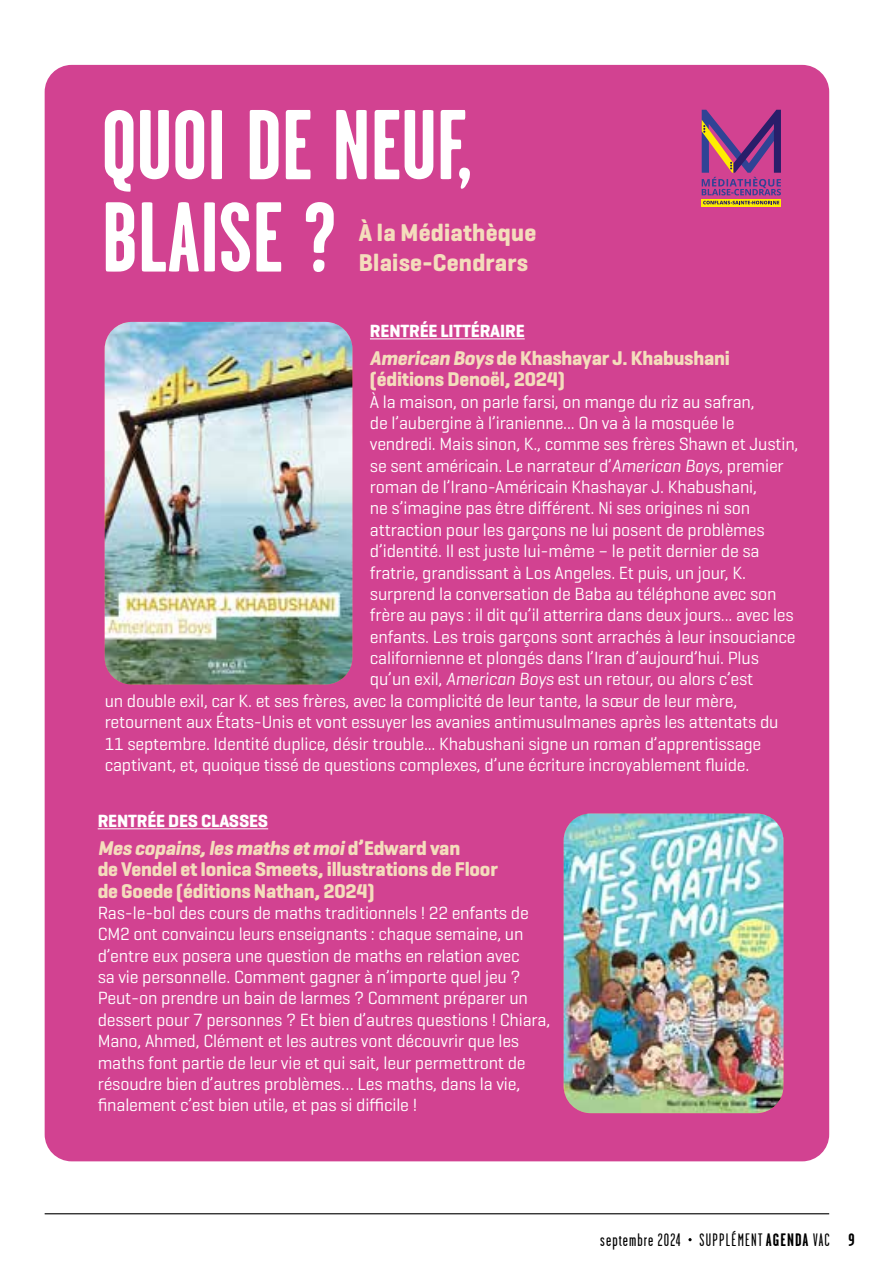
<style>
.page{position:relative;width:893px;height:1276px;background:#fff}
.page>*{position:absolute;margin:0;border:0;box-sizing:border-box;transform-origin:0 0}
.t1{font:700 99px/92.2px "Garage Gothic";color:#fff}
.t2{font:700 24.75px/29.2px "Geogrotesque";letter-spacing:.01em;color:#f4ddbc;scale:.96 1}
.t3{font:700 20.25px/21.4px "Geogrotesque";letter-spacing:-.01em;color:#f4ddbc}
.t4{font:18px/21.4px "Geogrotesque";letter-spacing:-.01em;color:#fff}
.t5{font:700 18px "Geogrotesque";letter-spacing:-.01em;color:#fff}
.t6{font:18px "Garage Gothic FB";letter-spacing:.065em;color:#000}
.s1{font-style:italic}
.s2{font-family:"Garage Gothic";font-weight:700}
</style>
<div class="page">
<hr style="left:45px;top:1213px;width:784px;height:1px;background:#000">
<svg style="left:688px;top:1238px;width:4px;height:3px"></svg>
<div style="left:45px;top:65px;width:784px;height:1096px;background:#d24291;border-radius:27px"></div>
<hr style="left:98px;top:828px;width:170px;height:1px;background:#fff">
<hr style="left:370px;top:338px;width:155px;height:1px;background:#fff">
<img style="left:105px;top:322px;width:247px;height:362px">
<img style="left:564px;top:813px;width:219px;height:300px">
<svg style="left:702px;top:199px;width:79px;height:8px"></svg>
<svg style="left:703px;top:201px;width:76px;height:3px"></svg>
<svg style="left:702px;top:110px;width:79px;height:85px"></svg>
<h1 class="t1" style="left:102px;top:97px;width:373px">QUOI DE NEUF,<br>BLAISE ?</h1>
<h2 class="t2" style="left:359px;top:218px;width:186px">À la Médiathèque<br>Blaise-Cendrars</h2>
<p class="t5" style="left:370px;top:320px;width:156px">RENTRÉE LITTÉRAIRE</p>
<p class="t3" style="left:370px;top:347px;width:361px"><span class="s1">American Boys</span> de Khashayar J. Khabushani (éditions Denoël, 2024)</p>
<p class="t4" style="left:370px;top:390px;width:386px">À la maison, on parle farsi, on mange du riz au safran,</p>
<p class="t4" style="left:370px;top:412px;width:366px">de l’aubergine à l’iranienne... On va à la mosquée le</p>
<p class="t4" style="left:370px;top:433px;width:430px">vendredi. Mais sinon, K., comme ses frères Shawn et Justin,</p>
<p class="t4" style="left:370px;top:454px;width:415px">se sent américain. Le narrateur d’<span class="s1">American Boys</span>, premier</p>
<p class="t4" style="left:370px;top:476px;width:389px">roman de l’Irano-Américain Khashayar J. Khabushani,</p>
<p class="t4" style="left:370px;top:497px;width:382px">ne s’imagine pas être différent. Ni ses origines ni son</p>
<p class="t4" style="left:370px;top:518px;width:396px">attraction pour les garçons ne lui posent de problèmes</p>
<p class="t4" style="left:370px;top:540px;width:391px">d’identité. Il est juste lui-même – le petit dernier de sa</p>
<p class="t4" style="left:370px;top:561px;width:378px">fratrie, grandissant à Los Angeles. Et puis, un jour, K.</p>
<p class="t4" style="left:370px;top:582px;width:408px">surprend la conversation de Baba au téléphone avec son</p>
<p class="t4" style="left:370px;top:604px;width:425px">frère au pays : il dit qu’il atterrira dans deux jours... avec les</p>
<p class="t4" style="left:370px;top:625px;width:427px">enfants. Les trois garçons sont arrachés à leur insouciance</p>
<p class="t4" style="left:370px;top:647px;width:390px">californienne et plongés dans l’Iran d’aujourd’hui. Plus</p>
<p class="t4" style="left:370px;top:668px;width:385px">qu’un exil, <span class="s1">American Boys</span> est un retour, ou alors c’est</p>
<p class="t4" style="left:105px;top:689px;width:634px">un double exil, car K. et ses frères, avec la complicité de leur tante, la sœur de leur mère,</p>
<p class="t4" style="left:105px;top:711px;width:675px">retournent aux États-Unis et vont essuyer les avanies antimusulmanes après les attentats du</p>
<p class="t4" style="left:105px;top:732px;width:658px">11 septembre. Identité duplice, désir trouble... Khabushani signe un roman d’apprentissage</p>
<p class="t4" style="left:105px;top:753px;width:646px">captivant, et, quoique tissé de questions complexes, d’une écriture incroyablement fluide.</p>
<p class="t5" style="left:98px;top:809px;width:172px">RENTRÉE DES CLASSES</p>
<p class="t3" style="left:98px;top:837px;width:402px"><span class="s1">Mes copains,les maths etmoi</span> d ’ E d w a r d v a n<br>de Vendel et Ionica Smeets, illustrations de Floor de Goede (éditions Nathan, 2024)</p>
<p class="t4" style="left:98px;top:901px;width:454px">Ras-le-bol des cours de maths traditionnels ! 22 enfants de CM2 ont convaincu leurs enseignants : chaque semaine, un d’entre eux posera une question de maths en relation avec<br>sa vie personnelle. Comment gagner à n’importe quel jeu ?<br>Peut-on prendre un bain de larmes ? Comment préparer un dessert pour 7 personnes ? Et bien d’autres questions ! Chiara, Mano, Ahmed, Clément et les autres vont découvrir que les maths font partie de leur vie et qui sait, leur permettront de résoudre bien d’autres problèmes… Les maths, dans la vie, finalement c’est bien utile, et pas si difficile !</p>
<p class="t6" style="left:600px;top:1230px;width:256px">septembre 2024 SUPPLÉMENT <span class="s2">AGENDA</span> VAC <span class="s2">9</span></p>
</div>
